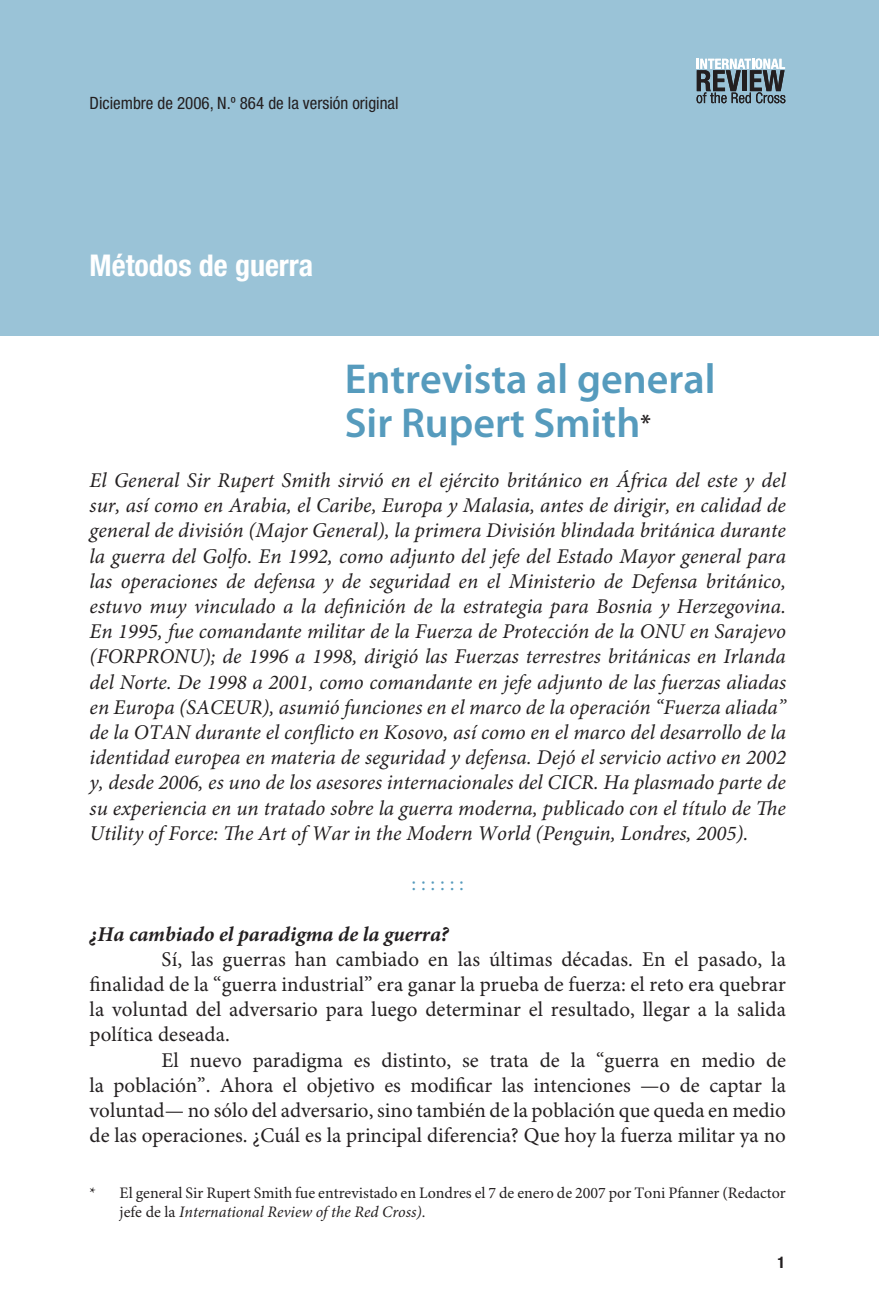
<style>
.page{position:relative;width:879px;height:1304px;background:#fff}
.page>*{position:absolute;margin:0;border:0;box-sizing:border-box;transform-origin:0 0}
.t1{font:600 42px/44px "Myriad Pro";color:#569bbd}
.t2{font:700 condensed 30px "Helvetica Neue";color:#fff}
.t3{font:italic 21px/25.2px "Minion Pro";color:#231f20;text-align:justify}
.t4{font:21px/25.2px "Minion Pro";color:#231f20;text-align:justify}
.t5{font:italic 700 21px "Minion Pro";color:#231f20}
.t6{font:21px "Minion Pro";color:#569bbd}
.t7{font:condensed 17px "Helvetica Neue";color:#231f20}
.t8{font:16px/19.2px "Minion Pro";color:#231f20}
.s1{font-size:24px;color:#231f20}
.s2{font-style:italic}
</style>
<div class="page">
<div style="left:0;top:0;width:879px;height:336px;background:#9ac3d7"></div>
<svg style="left:697px;top:59px;width:88px;height:44px"></svg>
<p class="t7" style="left:90px;top:93px;width:310px">Diciembre de 2006, N.º 864 de la versión original</p>
<h2 class="t2" style="left:90px;top:247px;width:225px">Métodos de guerra</h2>
<h1 class="t1" style="left:345px;top:357px;width:372px">Entrevista al general<br>Sir Rupert Smith<span class="s1">*</span></h1>
<p class="t3" style="left:90px;top:469px;width:698px">El General Sir Rupert Smith sirvió en el ejército británico en África del este y del sur, así como en Arabia, el Caribe, Europa y Malasia, antes de dirigir, en calidad de general de división (Major General), la primera División blindada británica durante la guerra del Golfo. En 1992, como adjunto del jefe del Estado Mayor general para las operaciones de defensa y de seguridad en el Ministerio de Defensa británico, estuvo muy vinculado a la definición de la estrategia para Bosnia y Herzegovina.<br>En 1995, fue comandante militar de la Fuerza de Protección de la ONU en Sarajevo (FORPRONU); de 1996 a 1998, dirigió las Fuerzas terrestres británicas en Irlanda del Norte. De 1998 a 2001, como comandante en jefe adjunto de las fuerzas aliadas en Europa (SACEUR), asumió funciones en el marco de la operación “Fuerza aliada” de la OTAN durante el conflicto en Kosovo, así como en el marco del desarrollo de la identidad europea en materia de seguridad y defensa. Dejó el servicio activo en 2002 y, desde 2006, es uno de los asesores internacionales del CICR. Ha plasmado parte de su experiencia en un tratado sobre la guerra moderna, publicado con el título de The Utility of Force: The Art of War in the Modern World (Penguin, Londres, 2005).</p>
<p class="t6" style="left:411px;top:871px;width:54px">: : : : : :</p>
<p class="t5" style="left:90px;top:921px;width:361px">¿Ha cambiado el paradigma de la guerra?</p>
<p class="t4" style="left:90px;top:947px;width:698px;text-indent:72px">Sí, las guerras han cambiado en las últimas décadas. En el pasado, la finalidad de la “guerra industrial” era ganar la prueba de fuerza: el reto era quebrar la voluntad del adversario para luego determinar el resultado, llegar a la salida política deseada.</p>
<p class="t4" style="left:90px;top:1048px;width:698px;text-indent:72px">El nuevo paradigma es distinto, se trata de la “guerra en medio de la población”. Ahora el objetivo es modificar las intenciones —o de captar la voluntad— no sólo del adversario, sino también de la población que queda en medio de las operaciones. ¿Cuál es la principal diferencia? Que hoy la fuerza militar ya no</p>
<p class="t8" style="left:120px;top:1184px;width:668px;text-indent:-30px">* El general Sir Rupert Smith fue entrevistado en Londres el 7 de enero de 2007 por Toni Pfanner (Redactor jefe de la <span class="s2">International Review of the Red Cross)</span>.</p>
</div>
